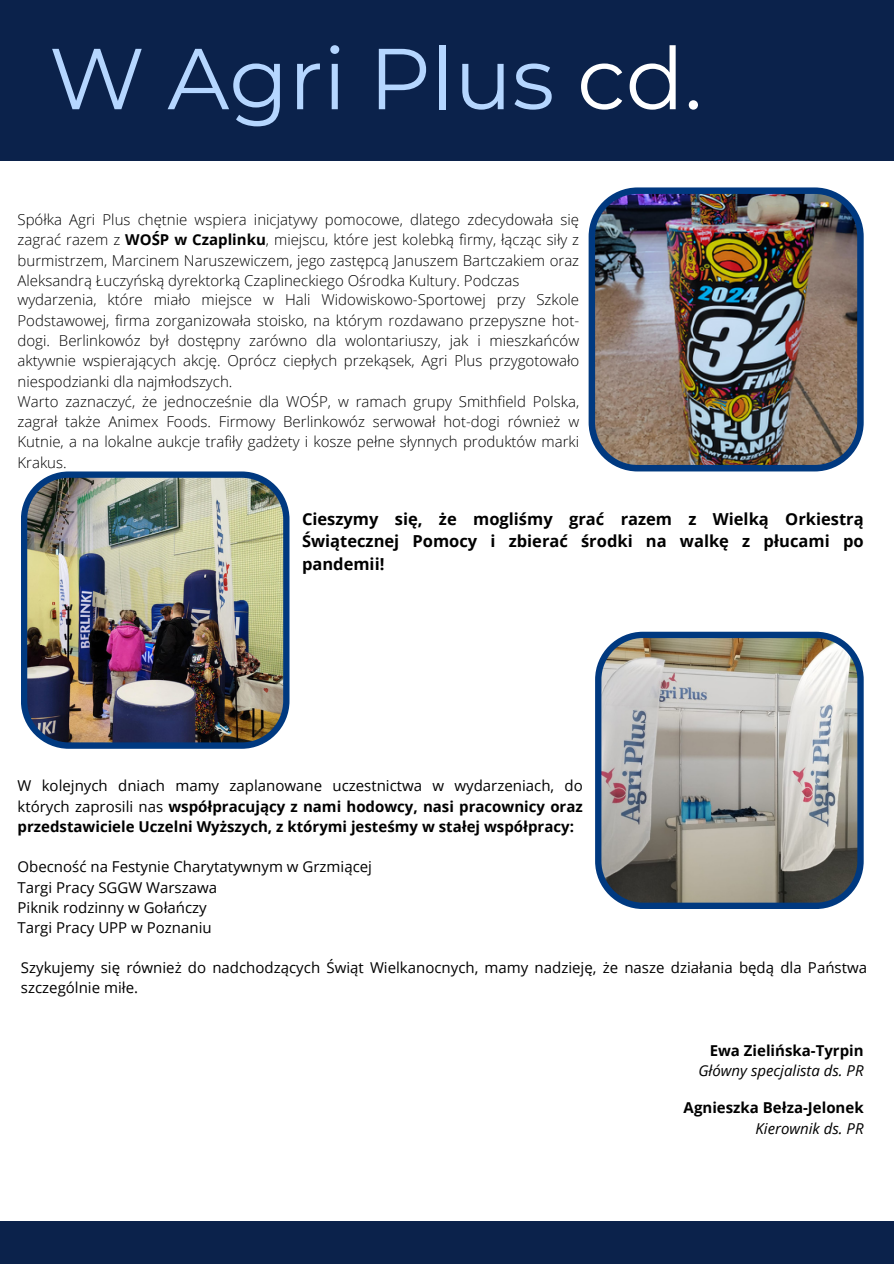
<style>
.page{position:relative;width:894px;height:1264px;background:#fff}
.page>*{position:absolute;margin:0;border:0;box-sizing:border-box;transform-origin:0 0}
.t1{font:86.25px "Montserrat";color:#b5d6ff}
.t2{font:700 16.5px/22.5px "Open Sans";color:#000;text-align:justify}
.t3{font:300 15px/20.2px "Open Sans";color:#000}
.t4{font:700 15px/20.2px "Open Sans";color:#000;text-align:justify}
.t5{font:15px/20.2px "Open Sans";color:#000}
.t6{font:italic 15px "Open Sans";color:#000}
.s1{color:#fff}
.s2{font-weight:700}
.s3{font-weight:400}
</style>
<div class="page">
<div style="left:0;top:0;width:893px;height:161px;background:#0b224b"></div>
<div style="left:0;top:1221px;width:893px;height:42px;background:#0b224b"></div>
<img style="left:21px;top:471px;width:268px;height:277px">
<img style="left:595px;top:631px;width:268px;height:278px">
<img style="left:588px;top:187px;width:275px;height:284px">
<h1 class="t1" style="left:49px;top:26px;width:655px">W Agri Plus <span class="s1">cd.</span></h1>
<p class="t3" style="left:18px;top:209px;width:563px;text-align:justify">Spółka Agri Plus chętnie wspiera inicjatywy pomocowe, dlatego zdecydowała się zagrać razem z <span class="s2">WOŚP w Czaplinku</span>, miejscu, które jest kolebką firmy, łącząc siły z burmistrzem, Marcinem Naruszewiczem, jego zastępcą Januszem Bartczakiem oraz Aleksandrą Łuczyńską dyrektorką Czaplineckiego Ośrodka Kultury. Podczas</p>
<p class="t3" style="left:18px;top:289px;width:563px">wydarzenia, które miało miejsce w Hali Widowiskowo-Sportowej przy Szkole Podstawowej, firma zorganizowała stoisko, na którym rozdawano przepyszne hot&shy;dogi. Berlinkowóz był dostępny zarówno dla wolontariuszy, jak i mieszkańców aktywnie wspierających akcję. Oprócz ciepłych przekąsek, Agri Plus przygotowało niespodzianki dla najmłodszych.<br>Warto zaznaczyć, że jednocześnie dla WOŚP, w ramach grupy Smithfield Polska, zagrał także Animex Foods. Firmowy Berlinkowóz serwował hot-dogi również w Kutnie, a na lokalne aukcje trafiły gadżety i kosze pełne słynnych produktów marki Krakus.</p>
<p class="t2" style="left:302px;top:507px;width:563px">Cieszymy się, że mogliśmy grać razem z Wielką Orkiestrą Świątecznej Pomocy i zbierać środki na walkę z płucami po pandemii!</p>
<p class="t4" style="left:18px;top:775px;width:566px"><span class="s3">W kolejnych dniach mamy zaplanowane uczestnictwa w wydarzeniach, do których zaprosili nas</span> współpracujący z nami hodowcy, nasi pracownicy oraz przedstawiciele Uczelni Wyższych, z którymi jesteśmy w stałej współpracy:</p>
<p class="t5" style="left:18px;top:856px;width:356px">Obecność na Festynie Charytatywnym w Grzmiącej<br>Targi Pracy SGGW Warszawa<br>Piknik rodzinny w Gołańczy<br>Targi Pracy UPP w Poznaniu</p>
<p class="t5" style="left:21px;top:956px;width:847px">Szykujemy się również do nadchodzących Świąt Wielkanocnych, mamy nadzieję, że nasze działania będą dla Państwa szczególnie miłe.</p>
<p class="t4" style="left:709px;top:1039px;width:155px">Ewa Zielińska-Tyrpin</p>
<p class="t6" style="left:698px;top:1059px;width:167px">Główny specjalista ds. PR</p>
<p class="t4" style="left:683px;top:1097px;width:181px">Agnieszka Bełza-Jelonek</p>
<p class="t6" style="left:755px;top:1117px;width:110px">Kierownik ds. PR</p>
</div>
